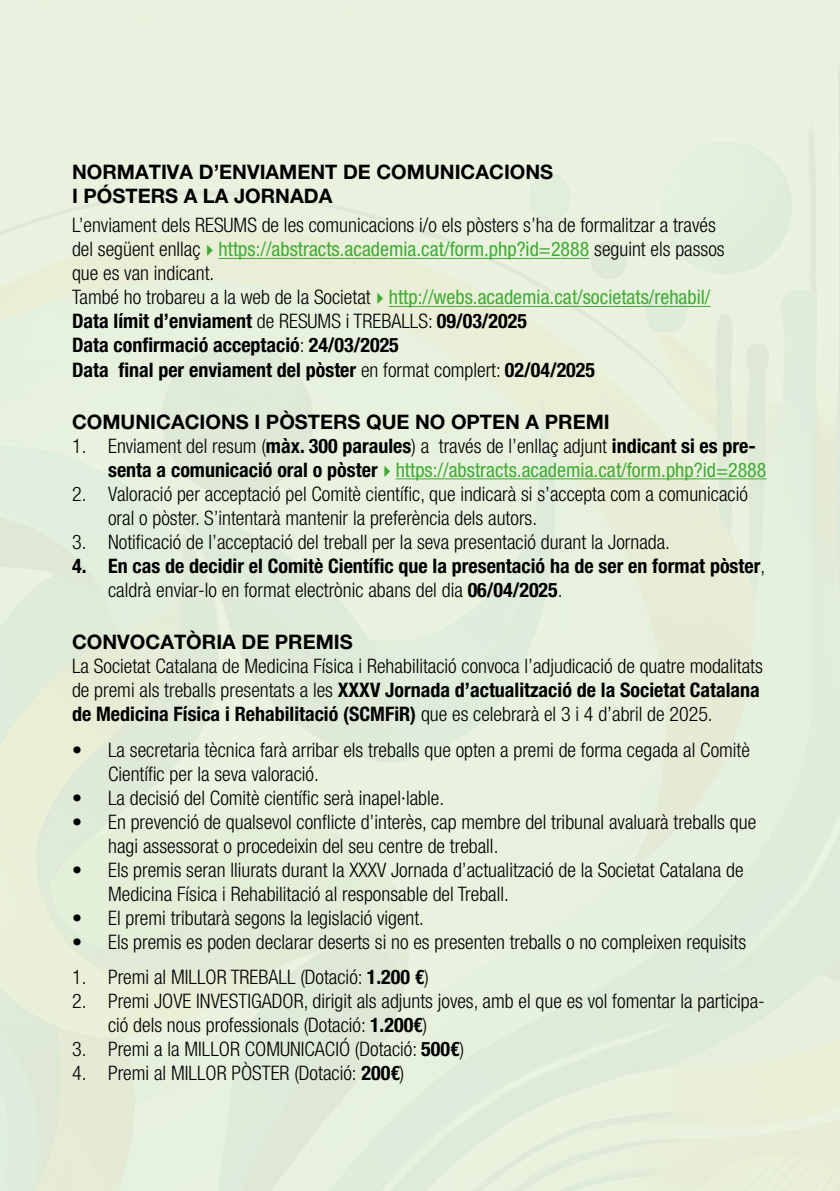
<style>
.page{position:relative;width:840px;height:1191px;background:#fff}
.page>*{position:absolute;margin:0;border:0;box-sizing:border-box;transform-origin:0 0}
.text{font:300 condensed 20px/24px "Helvetica Neue LT Pro";color:#000}
.text-2{font:700 condensed 20px/24px "Helvetica Neue LT Pro";color:#000}
.titol{font:700 20px/24px "Helvetica Neue LT Pro";color:#000}
.text-3{font:condensed 20px "Helvetica Neue LT Pro";color:#3fab34}
.s1{color:#3fab34}
.s2{font-weight:400;color:#3fab34}
.s3{font-weight:300;color:#000}
.s4{font-weight:300}
.s5{font-weight:700}
</style>
<div class="page">
<div style="left:0;top:0;width:839px;height:1191px;background:#eaf3df"></div>
<hr style="left:218px;top:258px;width:371px;height:1px;background:#3fab34">
<hr style="left:388px;top:306px;width:322px;height:1px;background:#3fab34">
<hr style="left:395px;top:478px;width:371px;height:1px;background:#3fab34">
<p class="titol" style="left:72px;top:159px;width:482px">NORMATIVA D’ENVIAMENT DE COMUNICACIONS<br>I PÓSTERS A LA JORNADA</p>
<p class="text" style="left:72px;top:213px;width:653px">L’enviament dels RESUMS de les comunicacions i/o els pòsters s’ha de formalitzar a través del següent enllaç<span class="s1">✔</span><span class="s2">https://abstracts.academia.cat/form.php?id=2888</span> seguint els passos que es van indicant.</p>
<p class="text-3" style="left:72px;top:286px;width:639px"><span class="s3">També ho trobareu a la web de la Societat</span>✔http://webs.academia.cat/societats/rehabil/</p>
<p class="text-2" style="left:72px;top:309px;width:456px">Data límit d’enviament <span class="s4">de RESUMS i TREBALLS:</span> 09/03/2025</p>
<p class="text-2" style="left:72px;top:333px;width:328px">Data confirmació acceptació<span class="s4">:</span> 24/03/2025</p>
<p class="text-2" style="left:72px;top:357px;width:524px">Data final per enviament del pòster <span class="s4">en format complert:</span> 02/04/2025</p>
<p class="titol" style="left:72px;top:409px;width:539px">COMUNICACIONS I PÒSTERS QUE NO OPTEN A PREMI</p>
<p class="text-2" style="left:108px;top:433px;width:659px;text-indent:-36px"><span class="s4">1. Enviament del resum (</span>màx. 300 paraules<span class="s4">) a través de l’enllaç adjunt</span> indicant si es pre&shy;senta a comunicació oral o pòster<span class="s1">✔</span><span class="s2">https://abstracts.academia.cat/form.php?id=2888</span></p>
<p class="text" style="left:108px;top:481px;width:641px;text-indent:-36px">2. Valoració per acceptació pel Comitè científic, que indicarà si s’accepta com a comunicació oral o pòster. S’intentarà mantenir la preferència dels autors.</p>
<p class="text" style="left:72px;top:529px;width:599px">3. Notificació de l’acceptació del treball per la seva presentació durant la Jornada.</p>
<p class="text-2" style="left:108px;top:553px;width:658px;text-indent:-36px">4. En cas de decidir el Comitè Científic que la presentació ha de ser en format pòster<span class="s4">, caldrà enviar-lo en format electrònic abans del dia</span> 06/04/2025<span class="s4">.</span></p>
<p class="titol" style="left:72px;top:629px;width:282px">CONVOCATÒRIA DE PREMIS</p>
<p class="text" style="left:72px;top:654px;width:692px">La Societat Catalana de Medicina Física i Rehabilitació convoca l’adjudicació de quatre modalitats de premi als treballs presentats a les <span class="s5">XXXV Jornada d’actualització de la Societat Catalana de Medicina Física i Rehabilitació (SCMFiR)</span> que es celebrarà el 3 i 4 d’abril de 2025.</p>
<p class="text" style="left:108px;top:737px;width:643px;text-indent:-36px">• La secretaria tècnica farà arribar els treballs que opten a premi de forma cegada al Comitè<br>Científic per la seva valoració.</p>
<p class="text" style="left:72px;top:785px;width:373px">• La decisió del Comitè científic serà inapel·lable.</p>
<p class="text" style="left:108px;top:809px;width:649px;text-indent:-36px">• En prevenció de qualsevol conflicte d’interès, cap membre del tribunal avaluarà treballs que hagi assessorat o procedeixin del seu centre de treball.</p>
<p class="text" style="left:108px;top:857px;width:636px;text-indent:-36px">• Els premis seran lliurats durant la XXXV Jornada d’actualització de la Societat Catalana de<br>Medicina Física i Rehabilitació al responsable del Treball.</p>
<p class="text" style="left:72px;top:905px;width:353px">• El premi tributarà segons la legislació vigent.</p>
<p class="text" style="left:72px;top:929px;width:675px">• Els premis es poden declarar deserts si no es presenten treballs o no compleixen requisits</p>
<p class="text" style="left:72px;top:964px;width:358px">1. Premi al MILLOR TREBALL (Dotació: <span class="s5">1.200 €</span>)</p>
<p class="text" style="left:108px;top:988px;width:658px;text-indent:-36px">2. Premi JOVE INVESTIGADOR, dirigit als adjunts joves, amb el que es vol fomentar la participa&shy;ció dels nous professionals (Dotació: <span class="s5">1.200€</span>)</p>
<p class="text" style="left:72px;top:1036px;width:393px">3. Premi a la MILLOR COMUNICACIÓ (Dotació: <span class="s5">500€</span>)</p>
<p class="text" style="left:72px;top:1060px;width:333px">4. Premi al MILLOR PÒSTER (Dotació: <span class="s5">200€</span>)</p>
</div>
